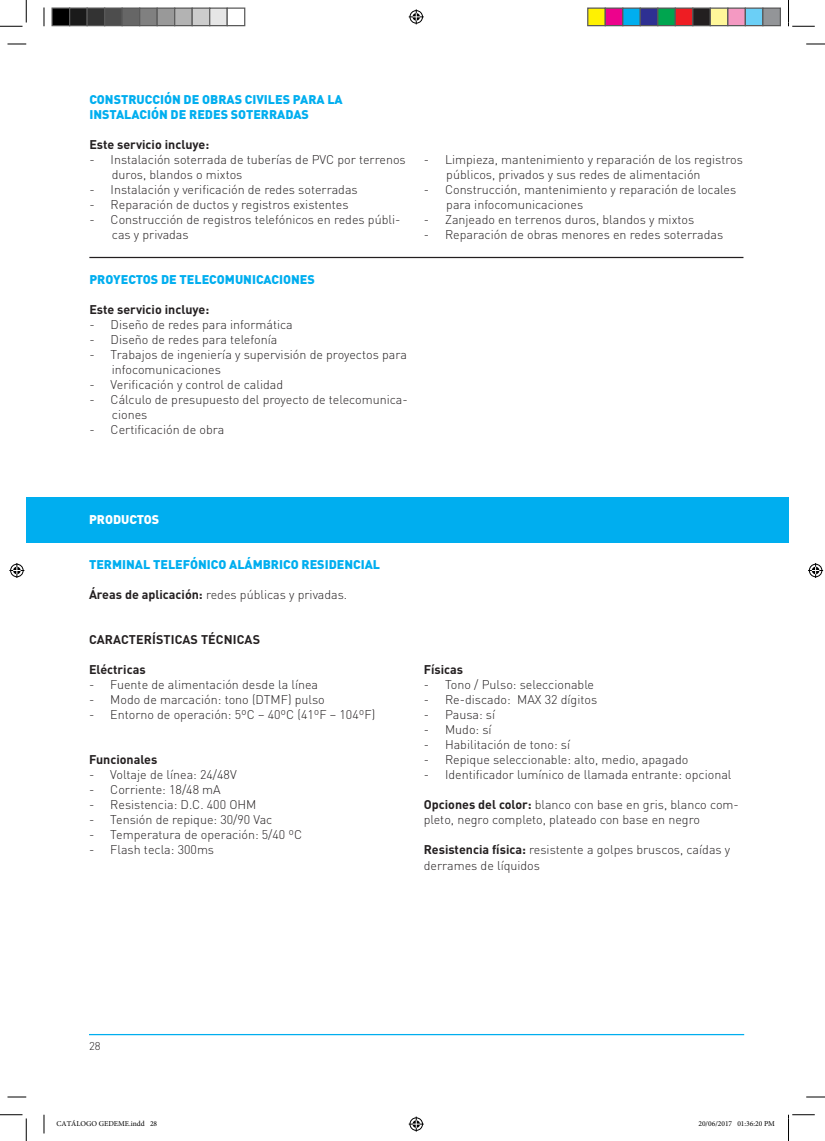
<style>
.page{position:relative;width:825px;height:1141px;background:#fff}
.page>*{position:absolute;margin:0;border:0;box-sizing:border-box;transform-origin:0 0}
.t1{font:300 12.5px/15px "DIN Pro";color:#231f20}
.t2{font:900 12.5px/15px "DIN Pro";color:#00aeef}
.t3{font:700 12.5px "DIN Pro";color:#231f20}
.t4{font:900 12.5px "DIN Pro";color:#fff}
.t5{font:300 11.25px "DIN Pro";color:#231f20}
.t6{font:7.5px "Minion Pro";color:#000}
.s1{font-weight:700}
</style>
<div class="page">
<hr style="left:89px;top:1033px;width:655px;height:2px;background:#00aeef">
<hr style="left:89px;top:257px;width:654px;height:1px;background:#231f20">
<div style="left:26px;top:497px;width:762px;height:45px;background:#00aeef"></div>
<svg style="left:8px;top:43px;width:18px;height:2px"></svg>
<svg style="left:806px;top:43px;width:19px;height:2px"></svg>
<svg style="left:8px;top:1096px;width:18px;height:1px"></svg>
<svg style="left:806px;top:1096px;width:19px;height:1px"></svg>
<svg style="left:43px;top:8px;width:2px;height:18px"></svg>
<svg style="left:43px;top:1114px;width:2px;height:19px"></svg>
<svg style="left:0;top:0;width:27px;height:27px"></svg>
<svg style="left:0;top:1114px;width:27px;height:26px"></svg>
<svg style="left:788px;top:0;width:26px;height:27px"></svg>
<svg style="left:788px;top:1114px;width:26px;height:26px"></svg>
<svg style="left:409px;top:9px;width:15px;height:15px"></svg>
<svg style="left:409px;top:1116px;width:15px;height:15px"></svg>
<svg style="left:9px;top:563px;width:15px;height:15px"></svg>
<svg style="left:808px;top:563px;width:15px;height:15px"></svg>
<div style="left:52px;top:8px;width:18px;height:18px;background:#000"></div>
<div style="left:51px;top:8px;width:19px;height:18px;border:1px solid #595959"></div>
<div style="left:70px;top:8px;width:17px;height:18px;background:#1a1a1a"></div>
<div style="left:69px;top:8px;width:19px;height:18px;border:1px solid #595959"></div>
<div style="left:87px;top:8px;width:18px;height:18px;background:#333"></div>
<div style="left:86px;top:8px;width:19px;height:18px;border:1px solid #595959"></div>
<div style="left:105px;top:8px;width:17px;height:18px;background:#4d4d4d"></div>
<div style="left:104px;top:8px;width:19px;height:18px;border:1px solid #595959"></div>
<div style="left:122px;top:8px;width:18px;height:18px;background:#666"></div>
<div style="left:121px;top:8px;width:19px;height:18px;border:1px solid #595959"></div>
<div style="left:140px;top:8px;width:17px;height:18px;background:#808080"></div>
<div style="left:139px;top:8px;width:19px;height:18px;border:1px solid #595959"></div>
<div style="left:157px;top:8px;width:18px;height:18px;background:#999"></div>
<div style="left:156px;top:8px;width:19px;height:18px;border:1px solid #595959"></div>
<div style="left:175px;top:8px;width:17px;height:18px;background:#b3b3b3"></div>
<div style="left:174px;top:8px;width:19px;height:18px;border:1px solid #595959"></div>
<div style="left:192px;top:8px;width:18px;height:18px;background:#ccc"></div>
<div style="left:191px;top:8px;width:19px;height:18px;border:1px solid #595959"></div>
<div style="left:210px;top:8px;width:17px;height:18px;background:#e6e6e6"></div>
<div style="left:209px;top:8px;width:19px;height:18px;border:1px solid #595959"></div>
<div style="left:226px;top:8px;width:19px;height:18px;border:1px solid #595959"></div>
<div style="left:587px;top:8px;width:18px;height:18px;background:#fff101"></div>
<div style="left:587px;top:8px;width:19px;height:18px;border:1px solid #595959"></div>
<div style="left:605px;top:8px;width:17px;height:18px;background:#ed028c"></div>
<div style="left:604px;top:8px;width:19px;height:18px;border:1px solid #595959"></div>
<div style="left:622px;top:8px;width:18px;height:18px;background:#00aeef"></div>
<div style="left:622px;top:8px;width:19px;height:18px;border:1px solid #595959"></div>
<div style="left:640px;top:8px;width:17px;height:18px;background:#2e3092"></div>
<div style="left:639px;top:8px;width:19px;height:18px;border:1px solid #595959"></div>
<div style="left:657px;top:8px;width:18px;height:18px;background:#00a54f"></div>
<div style="left:657px;top:8px;width:19px;height:18px;border:1px solid #595959"></div>
<div style="left:675px;top:8px;width:17px;height:18px;background:#ee1d23"></div>
<div style="left:674px;top:8px;width:19px;height:18px;border:1px solid #595959"></div>
<div style="left:692px;top:8px;width:18px;height:18px;background:#231f20"></div>
<div style="left:692px;top:8px;width:19px;height:18px;border:1px solid #595959"></div>
<div style="left:710px;top:8px;width:17px;height:18px;background:#fff79a"></div>
<div style="left:709px;top:8px;width:19px;height:18px;border:1px solid #595959"></div>
<div style="left:727px;top:8px;width:18px;height:18px;background:#f499c2"></div>
<div style="left:727px;top:8px;width:19px;height:18px;border:1px solid #595959"></div>
<div style="left:745px;top:8px;width:17px;height:18px;background:#6bcff6"></div>
<div style="left:744px;top:8px;width:19px;height:18px;border:1px solid #595959"></div>
<div style="left:762px;top:8px;width:18px;height:18px;background:#939598"></div>
<div style="left:762px;top:8px;width:19px;height:18px;border:1px solid #595959"></div>
<p class="t2" style="left:89px;top:91px;width:255px">CONSTRUCCIÓN DE OBRAS CIVILES PARA LA<br>INSTALACIÓN DE REDES SOTERRADAS</p>
<p class="t3" style="left:89px;top:136px;width:121px">Este servicio incluye:</p>
<p class="t1" style="left:112px;top:151px;width:295px;text-indent:-22px">- Instalación soterrada de tuberías de PVC por terrenos duros, blandos o mixtos</p>
<p class="t1" style="left:89px;top:181px;width:270px">- Instalación y verificación de redes soterradas</p>
<p class="t1" style="left:89px;top:196px;width:261px">- Reparación de ductos y registros existentes</p>
<p class="t1" style="left:112px;top:211px;width:290px;text-indent:-22px">- Construcción de registros telefónicos en redes públi&shy;cas y privadas</p>
<p class="t2" style="left:89px;top:271px;width:227px">PROYECTOS DE TELECOMUNICACIONES</p>
<p class="t3" style="left:89px;top:301px;width:121px">Este servicio incluye:</p>
<p class="t1" style="left:89px;top:316px;width:205px">- Diseño de redes para informática</p>
<p class="t1" style="left:89px;top:331px;width:189px">- Diseño de redes para telefonía</p>
<p class="t1" style="left:112px;top:346px;width:296px;text-indent:-22px">- Trabajos de ingeniería y supervisión de proyectos para infocomunicaciones</p>
<p class="t1" style="left:89px;top:376px;width:195px">- Verificación y control de calidad</p>
<p class="t1" style="left:112px;top:391px;width:297px;text-indent:-22px">- Cálculo de presupuesto del proyecto de telecomunica&shy;ciones</p>
<p class="t1" style="left:89px;top:421px;width:136px">- Certificación de obra</p>
<p class="t1" style="left:446px;top:151px;width:298px;text-indent:-22px">- Limpieza, mantenimiento y reparación de los registros públicos, privados y sus redes de alimentación</p>
<p class="t1" style="left:446px;top:181px;width:291px;text-indent:-22px">- Construcción, mantenimiento y reparación de locales para infocomunicaciones</p>
<p class="t1" style="left:424px;top:211px;width:272px">- Zanjeado en terrenos duros, blandos y mixtos</p>
<p class="t1" style="left:424px;top:226px;width:301px">- Reparación de obras menores en redes soterradas</p>
<p class="t4" style="left:89px;top:511px;width:72px">PRODUCTOS</p>
<p class="t2" style="left:89px;top:556px;width:292px">TERMINAL TELEFÓNICO ALÁMBRICO RESIDENCIAL</p>
<p class="t1" style="left:89px;top:586px;width:260px"><span class="s1">Áreas de aplicación:</span> redes públicas y privadas.</p>
<p class="t3" style="left:89px;top:631px;width:172px">CARACTERÍSTICAS TÉCNICAS</p>
<p class="t3" style="left:89px;top:661px;width:58px">Eléctricas</p>
<p class="t1" style="left:89px;top:676px;width:231px">- Fuente de alimentación desde la línea</p>
<p class="t1" style="left:89px;top:691px;width:237px">- Modo de marcación: tono (DTMF) pulso</p>
<p class="t1" style="left:89px;top:706px;width:288px">- Entorno de operación: 5ºC – 40ºC (41ºF – 104ºF)</p>
<p class="t3" style="left:89px;top:751px;width:70px">Funcionales</p>
<p class="t1" style="left:89px;top:766px;width:149px">- Voltaje de línea: 24/48V</p>
<p class="t1" style="left:89px;top:781px;width:133px">- Corriente: 18/48 mA</p>
<p class="t1" style="left:89px;top:796px;width:169px">- Resistencia: D.C. 400 OHM</p>
<p class="t1" style="left:89px;top:811px;width:185px">- Tensión de repique: 30/90 Vac</p>
<p class="t1" style="left:89px;top:826px;width:215px">- Temperatura de operación: 5/40 ºC</p>
<p class="t1" style="left:89px;top:841px;width:127px">- Flash tecla: 300ms</p>
<p class="t3" style="left:424px;top:661px;width:41px">Físicas</p>
<p class="t1" style="left:424px;top:676px;width:172px">- Tono / Pulso: seleccionable</p>
<p class="t1" style="left:424px;top:691px;width:175px">- Re-discado: MAX 32 dígitos</p>
<p class="t1" style="left:424px;top:706px;width:73px">- Pausa: sí</p>
<p class="t1" style="left:424px;top:721px;width:69px">- Mudo: sí</p>
<p class="t1" style="left:424px;top:736px;width:148px">- Habilitación de tono: sí</p>
<p class="t1" style="left:424px;top:751px;width:266px">- Repique seleccionable: alto, medio, apagado</p>
<p class="t1" style="left:424px;top:766px;width:309px">- Identificador lumínico de llamada entrante: opcional</p>
<p class="t1" style="left:424px;top:796px;width:316px"><span class="s1">Opciones del color:</span> blanco con base en gris, blanco com&shy;pleto, negro completo, plateado con base en negro</p>
<p class="t1" style="left:424px;top:841px;width:308px"><span class="s1">Resistencia física:</span> resistente a golpes bruscos, caídas y derrames de líquidos</p>
<p class="t5" style="left:89px;top:1037px;width:13px">28</p>
<p class="t6" style="left:56px;top:1118px;width:102px">CATÁLOGO GEDEME.indd 28</p>
<p class="t6" style="left:698px;top:1118px;width:78px">20/06/2017 01:36:20 PM</p>
</div>
